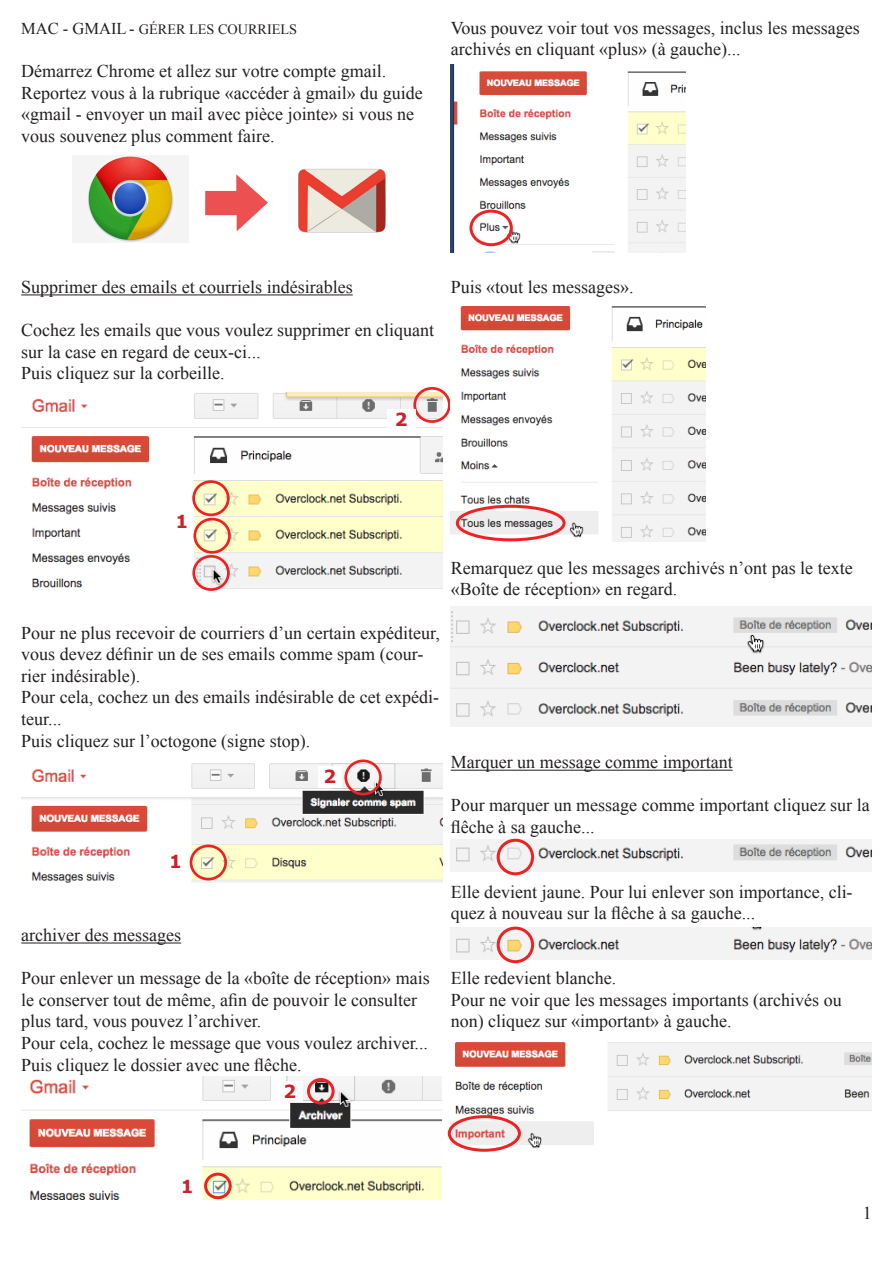
<style>
.page{position:relative;width:893px;height:1263px;background:#fff}
.page>*{position:absolute;margin:0;border:0;box-sizing:border-box;transform-origin:0 0}
.t1{font:18px/21.6px "Times New Roman";color:#231f20}
.t2{font:700 18px "Verdana";color:#cd2027}
.t3{font:14.25px "Times New Roman";color:#231f20}
.s1{font-size:16.5px}
</style>
<div class="page">
<hr style="left:21px;top:294px;width:332px;height:1px;background:#231f20">
<hr style="left:21px;top:942px;width:160px;height:1px;background:#231f20">
<hr style="left:451px;top:770px;width:282px;height:1px;background:#231f20">
<img style="left:72px;top:155px;width:117px;height:88px">
<svg style="left:205px;top:174px;width:63px;height:57px"></svg>
<img style="left:298px;top:168px;width:88px;height:65px">
<img style="left:21px;top:392px;width:421px;height:196px">
<div style="left:192px;top:480px;width:38px;height:36px;border:3px solid #ee2123;border-radius:50%"></div>
<div style="left:193px;top:518px;width:38px;height:36px;border:3px solid #ee2123;border-radius:50%"></div>
<div style="left:192px;top:555px;width:38px;height:36px;border:3px solid #ee2123;border-radius:50%"></div>
<div style="left:413px;top:387px;width:38px;height:36px;border:3px solid #ee2123;border-radius:50%"></div>
<div style="left:170px;top:511px;width:23px;height:22px;background:#fff"></div>
<div style="left:387px;top:409px;width:29px;height:22px;background:#fff"></div>
<img style="left:21px;top:763px;width:421px;height:119px">
<div style="left:190px;top:844px;width:37px;height:36px;border:3px solid #ee2123;border-radius:50%"></div>
<div style="left:344px;top:759px;width:38px;height:36px;border:3px solid #ee2123;border-radius:50%"></div>
<div style="left:164px;top:851px;width:23px;height:21px;background:#fff"></div>
<div style="left:318px;top:767px;width:23px;height:21px;background:#fff"></div>
<img style="left:21px;top:1076px;width:421px;height:123px">
<div style="left:204px;top:1172px;width:28px;height:27px;border:3px solid #ee2123;border-radius:50%"></div>
<div style="left:307px;top:1078px;width:28px;height:26px;border:3px solid #ee2123;border-radius:50%"></div>
<div style="left:174px;top:1176px;width:26px;height:20px;background:#fff"></div>
<div style="left:277px;top:1081px;width:26px;height:20px;background:#fff"></div>
<img style="left:451px;top:64px;width:235px;height:189px">
<div style="left:469px;top:210px;width:44px;height:36px;border:3px solid #ee2123;border-radius:50%"></div>
<img style="left:451px;top:306px;width:255px;height:235px">
<div style="left:456px;top:505px;width:110px;height:36px;border:3px solid #ee2123;border-radius:50%"></div>
<img style="left:451px;top:607px;width:421px;height:120px">
<img style="left:451px;top:839px;width:421px;height:33px">
<img style="left:451px;top:927px;width:421px;height:32px">
<div style="left:497px;top:839px;width:37px;height:36px;border:3px solid #ee2123;border-radius:50%"></div>
<div style="left:497px;top:927px;width:37px;height:36px;border:3px solid #ee2123;border-radius:50%"></div>
<img style="left:451px;top:1042px;width:421px;height:109px">
<div style="left:448px;top:1115px;width:73px;height:37px;border:3px solid #ee2123;border-radius:50%"></div>
<p class="t3" style="left:21px;top:19px;width:277px"><span class="s1">MAC - GMAIL -</span> GÉRER LES COURRIELS</p>
<p class="t1" style="left:21px;top:60px;width:403px">Démarrez Chrome et allez sur votre compte gmail.<br>Reportez vous à la rubrique «accéder à gmail» du guide «gmail - envoyer un mail avec pièce jointe» si vous ne vous souvenez plus comment faire.</p>
<p class="t1" style="left:451px;top:17px;width:411px">Vous pouvez voir tout vos messages, inclus les messages archivés en cliquant «plus» (à gauche)...</p>
<p class="t1" style="left:21px;top:276px;width:333px">Supprimer des emails et courriels indésirables</p>
<p class="t1" style="left:21px;top:319px;width:414px">Cochez les emails que vous voulez supprimer en cliquant sur la case en regard de ceux-ci...<br>Puis cliquez sur la corbeille.</p>
<p class="t2" style="left:395px;top:407px;width:14px">2</p>
<p class="t1" style="left:451px;top:276px;width:185px">Puis «tout les messages».</p>
<p class="t2" style="left:175px;top:509px;width:14px">1</p>
<p class="t1" style="left:21px;top:621px;width:420px">Pour ne plus recevoir de courriers d’un certain expéditeur, vous devez définir un de ses emails comme spam (cour&shy;rier indésirable).<br>Pour cela, cochez un des emails indésirable de cet expédi&shy;teur...<br>Puis cliquez sur l’octogone (signe stop).</p>
<p class="t2" style="left:169px;top:848px;width:14px">1</p>
<p class="t2" style="left:323px;top:764px;width:14px">2</p>
<p class="t1" style="left:21px;top:924px;width:161px">archiver des messages</p>
<p class="t1" style="left:21px;top:967px;width:410px">Pour enlever un message de la «boîte de réception» mais le conserver tout de même, afin de pouvoir le consulter plus tard, vous pouvez l’archiver.<br>Pour cela, cochez le message que vous voulez archiver...<br>Puis cliquez le dossier avec une flêche.</p>
<p class="t2" style="left:284px;top:1079px;width:14px">2</p>
<p class="t1" style="left:451px;top:557px;width:403px">Remarquez que les messages archivés n’ont pas le texte «Boîte de réception» en regard.</p>
<p class="t1" style="left:451px;top:751px;width:283px">Marquer un message comme important</p>
<p class="t1" style="left:451px;top:794px;width:420px">Pour marquer un message comme important cliquez sur la flêche à sa gauche...</p>
<p class="t1" style="left:451px;top:881px;width:403px">Elle devient jaune. Pour lui enlever son importance, cli&shy;quez à nouveau sur la flêche à sa gauche...</p>
<p class="t1" style="left:451px;top:967px;width:392px">Elle redevient blanche.<br>Pour ne voir que les messages importants (archivés ou non) cliquez sur «important» à gauche.</p>
<p class="t2" style="left:181px;top:1173px;width:14px">1</p>
<p class="t1" style="left:863px;top:1202px;width:10px">1</p>
</div>
